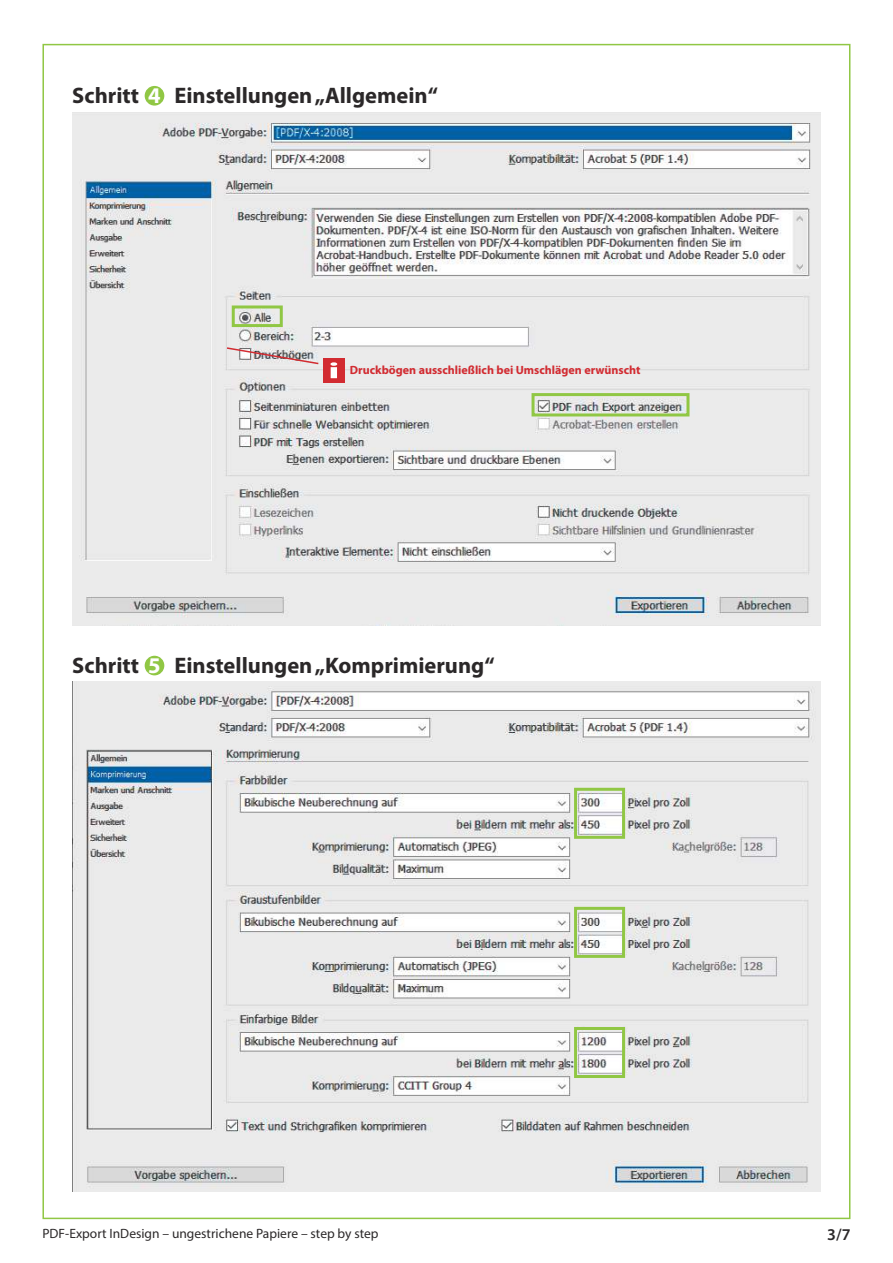
<style>
.page{position:relative;width:893px;height:1263px;background:#fff}
.page>*{position:absolute;margin:0;border:0;box-sizing:border-box;transform-origin:0 0}
.t1{font:700 22.5px "Myriad Pro";color:#2b2829}
.t2{font:600 16.5px "Myriad Pro";color:#2b2829}
.t3{font:13.5px "Myriad Pro";color:#2b2829}
.t4{font:700 12px "Myriad Pro";color:#d22b31}
.s1{color:#fff}
</style>
<div class="page">
<img style="left:72px;top:112px;width:749px;height:514px">
<img style="left:72px;top:682px;width:749px;height:510px">
<div style="left:232px;top:305px;width:51px;height:22px;border:3px solid #90c744"></div>
<div style="left:531px;top:393px;width:158px;height:23px;border:3px solid #90c744"></div>
<div style="left:574px;top:788px;width:51px;height:51px;border:3px solid #90c744"></div>
<div style="left:574px;top:907px;width:51px;height:51px;border:3px solid #90c744"></div>
<div style="left:574px;top:1027px;width:51px;height:51px;border:3px solid #90c744"></div>
<svg style="left:225px;top:346px;width:95px;height:19px;background:#d4c7c8"></svg>
<div style="left:323px;top:358px;width:22px;height:25px;background:#d22b31"></div>
<svg style="left:330px;top:362px;width:7px;height:16px"></svg>
<div style="left:145px;top:86px;width:19px;height:20px;background:#90c744;border-radius:50%"></div>
<div style="left:145px;top:656px;width:19px;height:19px;background:#90c744;border-radius:50%"></div>
<p class="t1" style="left:72px;top:84px;width:367px">Schritt <span class="s1">4</span> Einstellungen „Allgemein“</p>
<p class="t4" style="left:350px;top:364px;width:292px">Druckbögen ausschließlich bei Umschlägen erwünscht</p>
<p class="t1" style="left:72px;top:653px;width:424px">Schritt <span class="s1">5</span> Einstellungen „Komprimierung“</p>
<p class="t3" style="left:42px;top:1228px;width:338px">PDF-Export InDesign – ungestrichene Papiere – step by step</p>
<p class="t2" style="left:827px;top:1228px;width:25px">3/7</p>
</div>
